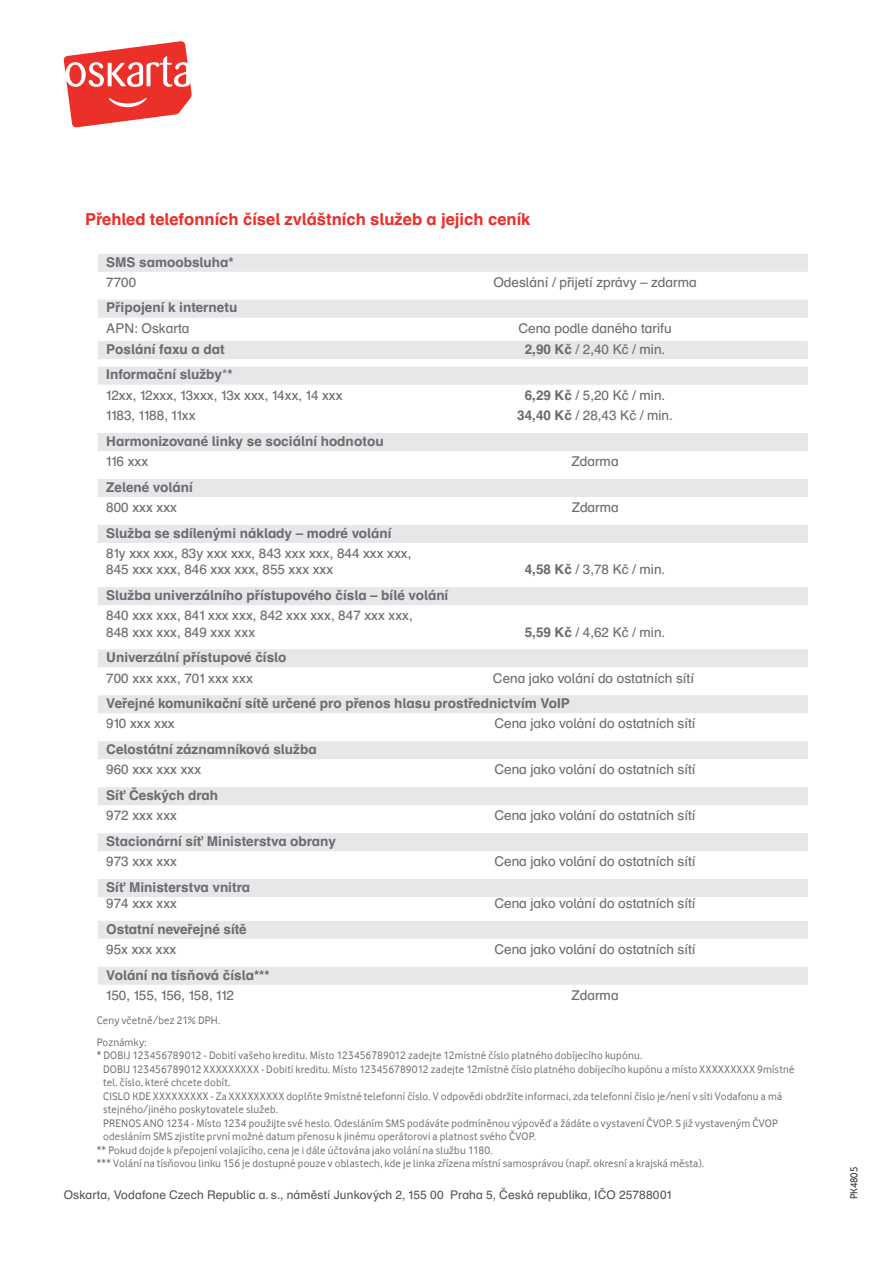
<style>
.page{position:relative;width:893px;height:1263px;background:#fff}
.page>*{position:absolute;margin:0;border:0;box-sizing:border-box;transform-origin:0 0}
.t1{font:700 16.5px "Schulbuch Nord CE";color:#eb2f29}
.t2{font:13.5px/16.2px "Schulbuch Nord CE";color:#6c6d70}
.t3{font:700 13.5px "Schulbuch Nord CE";color:#6c6d70}
.t4{font:12px "Schulbuch Nord CE";letter-spacing:.01em;color:#57585a}
.t5{font:11.25px/22px "Vodafone Rg";letter-spacing:.02em;color:#6c6d70}
.t6{font:10.5px "Vodafone Rg";color:#231f20}
.s1{font-weight:700}
</style>
<div class="page">
<svg style="left:64px;top:41px;width:128px;height:86px"></svg>
<div style="left:98px;top:254px;width:710px;height:18px;background:#e6e7e9"></div>
<div style="left:98px;top:300px;width:710px;height:18px;background:#e6e7e9"></div>
<div style="left:98px;top:341px;width:710px;height:18px;background:#e6e7e9"></div>
<div style="left:98px;top:367px;width:710px;height:18px;background:#e6e7e9"></div>
<div style="left:98px;top:433px;width:710px;height:18px;background:#e6e7e9"></div>
<div style="left:98px;top:479px;width:710px;height:18px;background:#e6e7e9"></div>
<div style="left:98px;top:525px;width:710px;height:18px;background:#e6e7e9"></div>
<div style="left:98px;top:587px;width:710px;height:18px;background:#e6e7e9"></div>
<div style="left:98px;top:649px;width:710px;height:18px;background:#e6e7e9"></div>
<div style="left:98px;top:695px;width:710px;height:18px;background:#e6e7e9"></div>
<div style="left:98px;top:741px;width:710px;height:18px;background:#e6e7e9"></div>
<div style="left:98px;top:787px;width:710px;height:18px;background:#e6e7e9"></div>
<div style="left:98px;top:833px;width:710px;height:18px;background:#e6e7e9"></div>
<div style="left:98px;top:879px;width:710px;height:18px;background:#e6e7e9"></div>
<div style="left:98px;top:921px;width:710px;height:18px;background:#e6e7e9"></div>
<div style="left:98px;top:967px;width:710px;height:18px;background:#e6e7e9"></div>
<h1 class="t1" style="left:85px;top:212px;width:447px">Přehled telefonních čísel zvláštních služeb a jejich ceník</h1>
<p class="t3" style="left:106px;top:256px;width:129px">SMS samoobsluha*</p>
<p class="t2" style="left:106px;top:275px;width:32px">7700</p>
<p class="t2" style="left:493px;top:275px;width:205px">Odeslání / přijetí zprávy – zdarma</p>
<p class="t3" style="left:106px;top:302px;width:133px">Připojení k internetu</p>
<p class="t2" style="left:106px;top:321px;width:85px">APN: Oskarta</p>
<p class="t2" style="left:518px;top:321px;width:155px">Cena podle daného tarifu</p>
<p class="t3" style="left:106px;top:344px;width:120px">Poslání faxu a dat</p>
<p class="t2" style="left:525px;top:342px;width:142px"><span class="s1">2,90 Kč</span> / 2,40 Kč / min.</p>
<p class="t2" style="left:106px;top:366px;width:238px;line-height:20.4px"><span class="s1">Informační služby</span>*<span class="s1">*<br></span>12xx, 12xxx, 13xxx, 13x xxx, 14xx, 14 xxx</p>
<p class="t2" style="left:525px;top:388px;width:142px"><span class="s1">6,29 Kč</span> / 5,20 Kč / min.</p>
<p class="t2" style="left:106px;top:409px;width:91px">1183, 1188, 11xx</p>
<p class="t2" style="left:517px;top:409px;width:157px"><span class="s1">34,40 Kč</span> / 28,43 Kč / min.</p>
<p class="t3" style="left:106px;top:436px;width:279px">Harmonizované linky se sociální hodnotou</p>
<p class="t2" style="left:106px;top:455px;width:43px">116 xxx</p>
<p class="t2" style="left:572px;top:455px;width:49px">Zdarma</p>
<p class="t3" style="left:106px;top:482px;width:88px">Zelené volání</p>
<p class="t2" style="left:106px;top:500px;width:72px">800 xxx xxx</p>
<p class="t2" style="left:572px;top:500px;width:49px">Zdarma</p>
<p class="t3" style="left:106px;top:528px;width:287px">Služba se sdílenými náklady – modré volání</p>
<p class="t2" style="left:106px;top:546px;width:307px">81y xxx xxx, 83y xxx xxx, 843 xxx xxx, 844 xxx xxx,<br>845 xxx xxx, 846 xxx xxx, 855 xxx xxx</p>
<p class="t2" style="left:525px;top:563px;width:142px"><span class="s1">4,58 Kč</span> / 3,78 Kč / min.</p>
<p class="t3" style="left:106px;top:590px;width:344px">Služba univerzálního přístupového čísla – bílé volání</p>
<p class="t2" style="left:106px;top:609px;width:308px">840 xxx xxx, 841 xxx xxx, 842 xxx xxx, 847 xxx xxx,<br>848 xxx xxx, 849 xxx xxx</p>
<p class="t2" style="left:525px;top:625px;width:142px"><span class="s1">5,59 Kč</span> / 4,62 Kč / min.</p>
<p class="t3" style="left:106px;top:652px;width:182px">Univerzální přístupové číslo</p>
<p class="t2" style="left:106px;top:671px;width:148px">700 xxx xxx, 701 xxx xxx</p>
<p class="t2" style="left:493px;top:671px;width:203px">Cena jako volání do ostatních sítí</p>
<p class="t3" style="left:106px;top:698px;width:465px">Veřejné komunikační sítě určené pro přenos hlasu prostřednictvím VoIP</p>
<p class="t2" style="left:106px;top:717px;width:70px">910 xxx xxx</p>
<p class="t2" style="left:494px;top:717px;width:203px">Cena jako volání do ostatních sítí</p>
<p class="t3" style="left:106px;top:744px;width:212px">Celostátní záznamníková služba</p>
<p class="t2" style="left:106px;top:763px;width:96px">960 xxx xxx xxx</p>
<p class="t2" style="left:494px;top:763px;width:203px">Cena jako volání do ostatních sítí</p>
<p class="t3" style="left:106px;top:790px;width:113px">Síť Českých drah</p>
<p class="t2" style="left:106px;top:809px;width:72px">972 xxx xxx</p>
<p class="t2" style="left:494px;top:809px;width:203px">Cena jako volání do ostatních sítí</p>
<p class="t3" style="left:106px;top:836px;width:231px">Stacionární síť Ministerstva obrany</p>
<p class="t2" style="left:106px;top:855px;width:72px">973 xxx xxx</p>
<p class="t2" style="left:494px;top:855px;width:203px">Cena jako volání do ostatních sítí</p>
<p class="t3" style="left:106px;top:882px;width:145px">Síť Ministerstva vnitra</p>
<p class="t2" style="left:106px;top:896px;width:72px">974 xxx xxx</p>
<p class="t2" style="left:494px;top:896px;width:203px">Cena jako volání do ostatních sítí</p>
<p class="t3" style="left:106px;top:923px;width:142px">Ostatní neveřejné sítě</p>
<p class="t2" style="left:106px;top:942px;width:72px">95x xxx xxx</p>
<p class="t2" style="left:494px;top:942px;width:203px">Cena jako volání do ostatních sítí</p>
<p class="t3" style="left:106px;top:969px;width:165px">Volání na tísňová čísla***</p>
<p class="t2" style="left:106px;top:988px;width:129px">150, 155, 156, 158, 112</p>
<p class="t2" style="left:572px;top:988px;width:49px">Zdarma</p>
<p class="t5" style="left:97px;top:1010px;width:125px">Ceny včetně/bez 21% DPH.<br>Poznámky:</p>
<p class="t5" style="left:97px;top:1046px;width:547px">* DOBIJ 123456789012 - Dobití vašeho kreditu. Místo 123456789012 zadejte 12místné číslo platného dobíjecího kupónu.</p>
<p class="t5" style="left:103px;top:1059px;width:693px">DOBIJ 123456789012 XXXXXXXXX - Dobití kreditu. Místo 123456789012 zadejte 12místné číslo platného dobíjecího kupónu a místo XXXXXXXXX 9místné</p>
<p class="t5" style="left:103px;top:1073px;width:129px">tel. číslo, které chcete dobít.</p>
<p class="t5" style="left:103px;top:1086px;width:680px">CISLO KDE XXXXXXXXX - Za XXXXXXXXX doplňte 9místné telefonní číslo. V odpovědi obdržíte informaci, zda telefonní číslo je/není v síti Vodafonu a má</p>
<p class="t5" style="left:103px;top:1100px;width:176px">stejného/jiného poskytovatele služeb.</p>
<p class="t5" style="left:103px;top:1113px;width:676px">PRENOS ANO 1234 - Místo 1234 použijte své heslo. Odesláním SMS podáváte podmíněnou výpověď a žádáte o vystavení ČVOP. S již vystaveným ČVOP</p>
<p class="t5" style="left:103px;top:1127px;width:434px">odesláním SMS zjistíte první možné datum přenosu k jinému operátorovi a platnost svého ČVOP.</p>
<p class="t5" style="left:97px;top:1140px;width:397px">** Pokud dojde k přepojení volajícího, cena je i dále účtována jako volání na službu 1180.</p>
<p class="t5" style="left:97px;top:1154px;width:609px">*** Volání na tísňovou linku 156 je dostupné pouze v oblastech, kde je linka zřízena místní samosprávou (např. okresní a krajská města).</p>
<p class="t4" style="left:64px;top:1190px;width:609px">Oskarta, Vodafone Czech Republic a. s., náměstí Junkových 2, 155 00 Praha 5, Česká republika, IČO 25788001</p>
<p class="t6" style="left:850px;top:1199px;width:34px;rotate:-90deg">PK4805</p>
</div>
